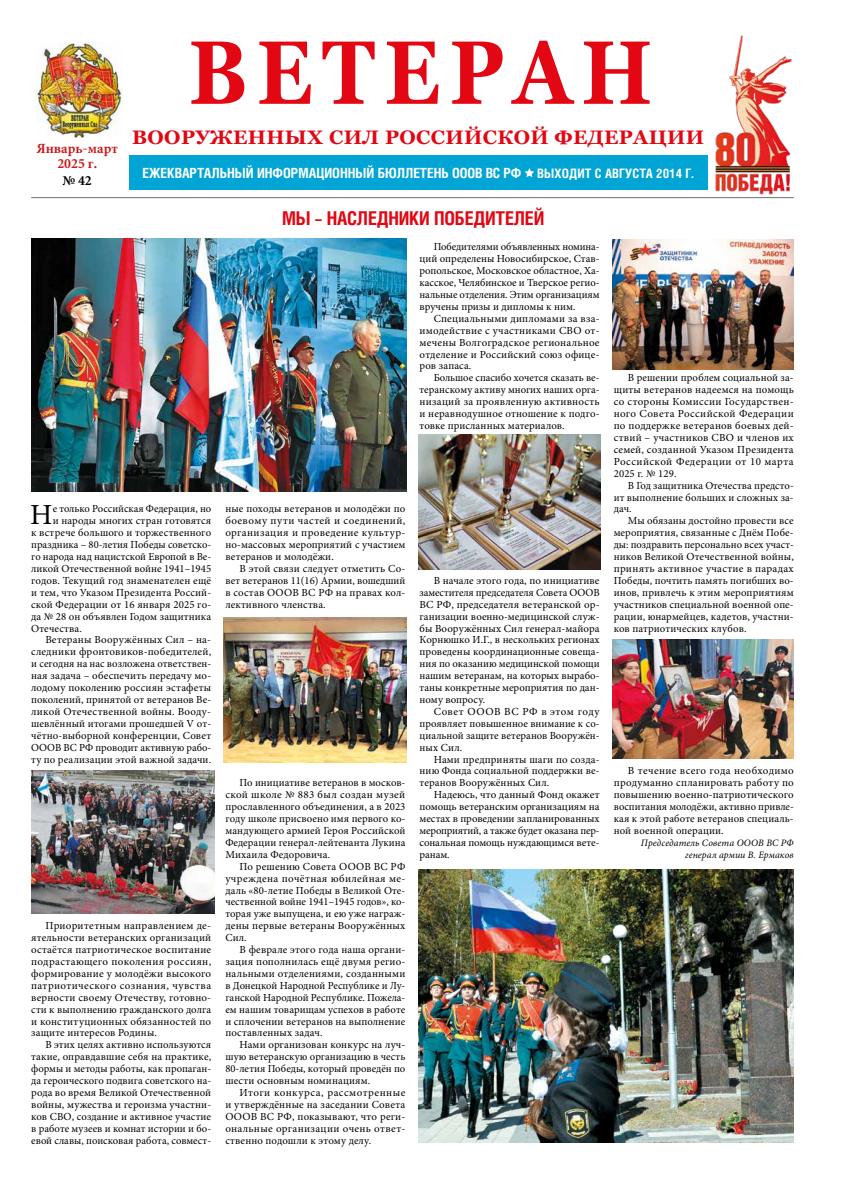
<style>
.page{position:relative;width:842px;height:1191px;background:#fff}
.page>*{position:absolute;margin:0;border:0;box-sizing:border-box;transform-origin:0 0}
.t1{font:700 89.8px "Georgia";letter-spacing:.12em;color:#e30613;scale:.86 1}
.t2{font:29.1px "Minion Pro";color:#000}
.t3{font:700 19.5px "Georgia";letter-spacing:.02em;color:#e30613}
.t4{font:700 19px "Helios Cond C";letter-spacing:-.01em;color:#e30613}
.t5{font:700 14px "Helios Cond C";color:#fff}
.t6{font:700 13.8px/14.6px "Miniature C";color:#cd1719;text-align:center}
.t7{font:700 13.8px "Miniature C";color:#000}
.t8{font:10.8px/11.9px "Minion Pro";letter-spacing:.01em;color:#000;text-align:justify}
.t9{font:italic 9.8px/11.9px "Minion Pro";letter-spacing:.01em;color:#000;text-align:right}
.s1{font-size:13px}
</style>
<div class="page">
<div style="left:130px;top:155px;width:578px;height:34px;background:#00a5d5"></div>
<img style="left:37px;top:43px;width:86px;height:95px">
<hr style="left:31px;top:197px;width:763px;height:1px;background:#706f6f">
<svg style="left:525px;top:168px;width:9px;height:9px"></svg>
<img style="left:31px;top:238px;width:376px;height:254px">
<img style="left:32px;top:770px;width:182px;height:143px">
<img style="left:224px;top:617px;width:183px;height:146px">
<img style="left:418px;top:435px;width:182px;height:135px">
<img style="left:418px;top:869px;width:376px;height:273px">
<img style="left:612px;top:240px;width:181px;height:129px">
<img style="left:613px;top:639px;width:181px;height:119px">
<img style="left:699px;top:35px;width:93px;height:160px">
<p class="t6" style="left:37px;top:141px;width:83px">Январь-март<br>2025 г.</p>
<p class="t7" style="left:63px;top:172px;width:31px">№ 42</p>
<h1 class="t1" style="left:189px;top:15px;width:540px">ВЕТЕРАН</h1>
<h3 class="t3" style="left:132px;top:125px;width:573px">ВООРУЖЕННЫХ СИЛ РОССИЙСКОЙ ФЕДЕРАЦИИ</h3>
<p class="t5" style="left:143px;top:165px;width:553px">ЕЖЕКВАРТАЛЬНЫЙ ИНФОРМАЦИОННЫЙ БЮЛЛЕТЕНЬ ОООВ ВС РФ <span class="s1">ВЫХОДИТ С АВГУСТА 2014 Г.</span></p>
<h3 class="t4" style="left:282px;top:207px;width:264px">МЫ – НАСЛЕДНИКИ ПОБЕДИТЕЛЕЙ</h3>
<h2 class="t2" style="left:30px;top:495px;width:24px">Н</h2>
<p class="t8" style="left:53px;top:503px;width:160px">е только Российская Федерация, но</p>
<p class="t8" style="left:53px;top:515px;width:160px">и народы многих стран готовятся</p>
<p class="t8" style="left:31px;top:527px;width:182px">к встрече большого и торжественного</p>
<p class="t8" style="left:31px;top:539px;width:182px">праздника – 80-летия Победы советско-</p>
<p class="t8" style="left:31px;top:550px;width:182px">го народа над нацистской Европой в Ве-</p>
<p class="t8" style="left:31px;top:562px;width:181px">ликой Отечественной войне 1941–1945</p>
<p class="t8" style="left:31px;top:574px;width:182px">годов. Текущий год знаменателен ещё</p>
<p class="t8" style="left:31px;top:586px;width:182px">и тем, что Указом Президента Россий-</p>
<p class="t8" style="left:31px;top:598px;width:182px">ской Федерации от 16 января 2025 го-</p>
<p class="t8" style="left:31px;top:610px;width:181px">да № 28 он объявлен Годом защитника</p>
<p class="t8" style="left:31px;top:622px;width:52px">Отечества.</p>
<p class="t8" style="left:45px;top:634px;width:167px">Ветераны Вооружённых Сил – на-</p>
<p class="t8" style="left:31px;top:646px;width:182px">следники фронтовиков-победителей,</p>
<p class="t8" style="left:31px;top:658px;width:182px">и сегодня на нас возложена ответствен-</p>
<p class="t8" style="left:31px;top:670px;width:182px">ная задача – обеспечить передачу мо-</p>
<p class="t8" style="left:31px;top:681px;width:182px">лодому поколению россиян эстафеты</p>
<p class="t8" style="left:31px;top:693px;width:182px">поколений, принятой от ветеранов Ве-</p>
<p class="t8" style="left:31px;top:705px;width:182px">ликой Отечественной войны. Вооду-</p>
<p class="t8" style="left:31px;top:717px;width:182px">шевлённый итогами прошедшей V от-</p>
<p class="t8" style="left:31px;top:729px;width:182px">чётно-выборной конференции, Совет</p>
<p class="t8" style="left:31px;top:741px;width:182px">ОООВ ВС РФ проводит активную рабо-</p>
<p class="t8" style="left:31px;top:753px;width:181px">ту по реализации этой важной задачи.</p>
<p class="t8" style="left:31px;top:920px;width:182px;text-indent:14px">Приоритетным направлением де&shy;ятельности ветеранских организаций остаётся патриотическое воспитание подрастающего поколения россиян, формирование у молодёжи высокого патриотического сознания, чувства верности своему Отечеству, готовно&shy;сти к выполнению гражданского долга и конституционных обязанностей по защите интересов Родины.</p>
<p class="t8" style="left:31px;top:1039px;width:182px;text-indent:14px">В этих целях активно используются такие, оправдавшие себя на практике, формы и методы работы, как пропаган&shy;да героического подвига советского на&shy;рода во время Великой Отечественной войны, мужества и героизма участни&shy;ков СВО, создание и активное участие в работе музеев и комнат истории и бо&shy;евой славы, поисковая работа, совмест-</p>
<p class="t8" style="left:225px;top:503px;width:182px">ные походы ветеранов и молодёжи по боевому пути частей и соединений, организация и проведение культур&shy;но-массовых мероприятий с участием ветеранов и молодёжи.</p>
<p class="t8" style="left:225px;top:562px;width:182px;text-indent:14px">В этой связи следует отметить Со&shy;вет ветеранов 11(16) Армии, вошедший в состав ОООВ ВС РФ на правах кол&shy;лективного членства.</p>
<p class="t8" style="left:225px;top:777px;width:182px;text-indent:14px">По инициативе ветеранов в москов&shy;ской школе № 883 был создан музей прославленного объединения, а в 2023 году школе присвоено имя первого ко&shy;мандующего армией Героя Российской Федерации генерал-лейтенанта Лукина Михаила Федоровича.</p>
<p class="t8" style="left:225px;top:860px;width:182px;text-indent:14px">По решению Совета ОООВ ВС РФ учреждена почётная юбилейная ме&shy;даль «80-летие Победы в Великой Оте&shy;чественной войне 1941–1945 годов», ко&shy;торая уже выпущена, и ею уже награж&shy;дены первые ветераны Вооружённых Сил.</p>
<p class="t8" style="left:225px;top:943px;width:182px;text-indent:14px">В феврале этого года наша органи&shy;зация пополнилась ещё двумя регио&shy;нальными отделениями, созданными в Донецкой Народной Республике и Лу&shy;ганской Народной Республике. Пожела&shy;ем нашим товарищам успехов в работе и сплочении ветеранов на выполнение поставленных задач.</p>
<p class="t8" style="left:225px;top:1039px;width:182px;text-indent:14px">Нами организован конкурс на луч&shy;шую ветеранскую организацию в честь 80-летия Победы, который проведён по шести основным номинациям.</p>
<p class="t8" style="left:225px;top:1086px;width:182px;text-indent:14px">Итоги конкурса, рассмотренные и утверждённые на заседании Совета ОООВ ВС РФ, показывают, что реги&shy;ональные организации очень ответ&shy;ственно подошли к этому делу.</p>
<p class="t8" style="left:420px;top:241px;width:182px;text-indent:14px">Победителями объявленных номина&shy;ций определены Новосибирское, Став&shy;ропольское, Московское областное, Ха&shy;касское, Челябинское и Тверское регио&shy;нальные отделения. Этим организациям вручены призы и дипломы к ним.</p>
<p class="t8" style="left:420px;top:312px;width:182px;text-indent:14px">Специальными дипломами за вза&shy;имодействие с участниками СВО от&shy;мечены Волгоградское региональное отделение и Российский союз офице&shy;ров запаса.</p>
<p class="t8" style="left:420px;top:372px;width:182px;text-indent:14px">Большое спасибо хочется сказать ве&shy;теранскому активу многих наших орга&shy;низаций за проявленную активность и неравнодушное отношение к подго&shy;товке присланных материалов.</p>
<p class="t8" style="left:420px;top:574px;width:182px;text-indent:14px">В начале этого года, по инициативе заместителя председателя Совета ОООВ ВС РФ, председателя ветеранской ор&shy;ганизации военно-медицинской служ&shy;бы Вооружённых Сил генерал-майора Корнюшко И.Г., в нескольких регионах проведены координационные совеща&shy;ния по оказанию медицинской помощи нашим ветеранам, на которых вырабо&shy;таны конкретные мероприятия по дан&shy;ному вопросу.</p>
<p class="t8" style="left:420px;top:705px;width:182px;text-indent:14px">Совет ОООВ ВС РФ в этом году проявляет повышенное внимание к со&shy;циальной защите ветеранов Вооружён&shy;ных Сил.</p>
<p class="t8" style="left:420px;top:753px;width:182px;text-indent:14px">Нами предприняты шаги по созда&shy;нию Фонда социальной поддержки ве&shy;теранов Вооружённых Сил.</p>
<p class="t8" style="left:420px;top:789px;width:182px;text-indent:14px">Надеюсь, что данный Фонд окажет помощь ветеранским организациям на местах в проведении запланированных мероприятий, а также будет оказана пер&shy;сональная помощь нуждающимся вете&shy;ранам.</p>
<p class="t8" style="left:614px;top:372px;width:182px;text-indent:14px">В решении проблем социальной за&shy;щиты ветеранов надеемся на помощь со стороны Комиссии Государствен&shy;ного Совета Российской Федерации по поддержке ветеранов боевых дей&shy;ствий – участников СВО и членов их семей, созданной Указом Президента Российской Федерации от 10 марта 2025 г. № 129.</p>
<p class="t8" style="left:614px;top:479px;width:182px;text-indent:14px">В Год защитника Отечества предсто&shy;ит выполнение больших и сложных за&shy;дач.</p>
<p class="t8" style="left:614px;top:515px;width:182px;text-indent:14px">Мы обязаны достойно провести все мероприятия, связанные с Днём Побе&shy;ды: поздравить персонально всех участ&shy;ников Великой Отечественной войны, принять активное участие в парадах Победы, почтить память погибших во&shy;инов, привлечь к этим мероприятиям участников специальной военной опе&shy;рации, юнармейцев, кадетов, участни&shy;ков патриотических клубов.</p>
<p class="t8" style="left:614px;top:765px;width:182px;text-indent:14px">В течение всего года необходимо продуманно спланировать работу по повышению военно-патриотического воспитания молодёжи, активно привле&shy;кая к этой работе ветеранов специаль&shy;ной военной операции.</p>
<p class="t9" style="left:641px;top:836px;width:154px">Председатель Совета ОООВ ВС РФ генерал армии В. Ермаков</p>
</div>
